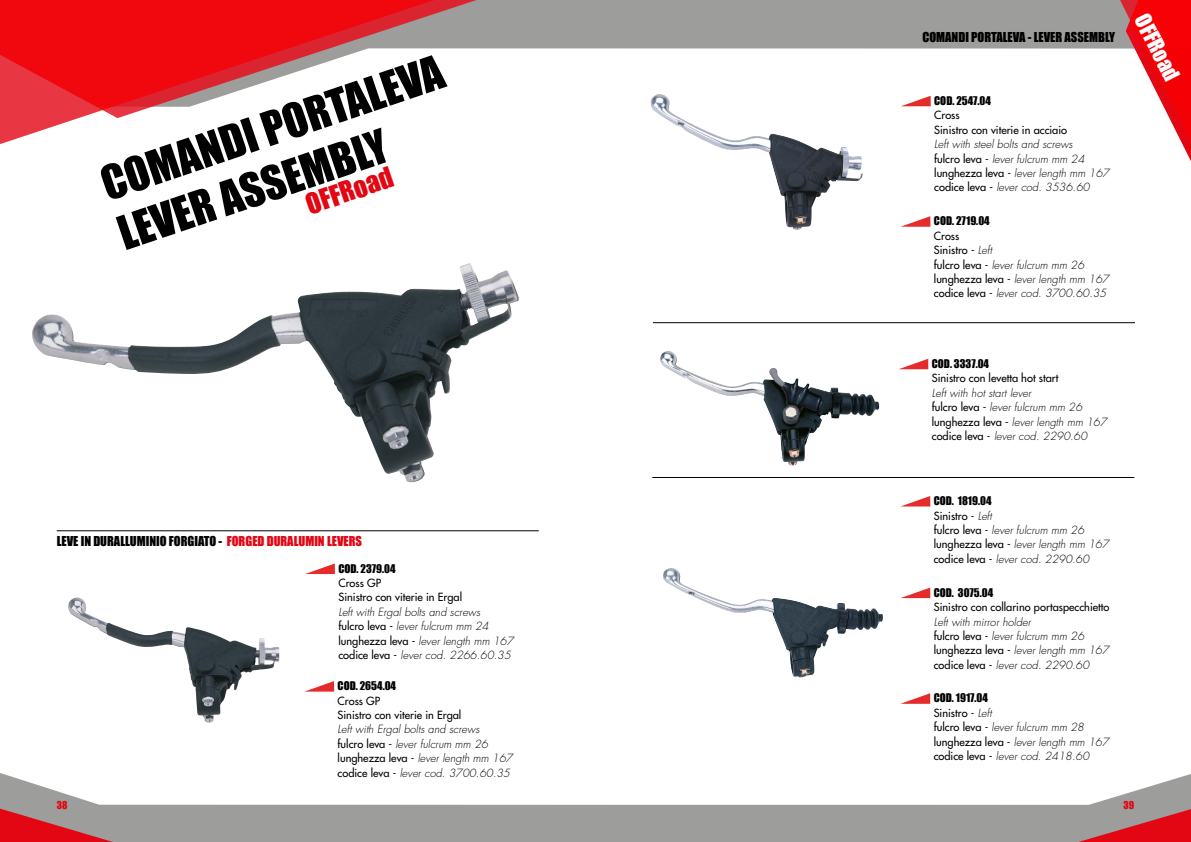
<style>
.page{position:relative;width:1191px;height:842px;background:#fff}
.page>*{position:absolute;margin:0;border:0;box-sizing:border-box;transform-origin:0 0}
.t1{font:43.6px/52px "Impact";color:#000}
.t2{font:26.4px "Impact";color:#e30613}
.t3{font:20.8px "Impact";color:#fff}
.t4{font:12.6px "Impact";color:#000}
.t5{font:italic 300 11px/14.4px "Futura";color:#000}
.t6{font:11px/14.4px "Futura";color:#000}
.t7{font:11px "Impact";color:#000}
.t8{font:10px "Impact";color:#e30613}
.s1{color:#e30613}
.s2{font-weight:400;font-style:normal}
</style>
<div class="page">
<svg style="left:0;top:773px;width:1191px;height:69px;fill:#9d9d9c"></svg>
<svg style="left:0;top:808px;width:113px;height:34px"></svg>
<svg style="left:1078px;top:809px;width:113px;height:33px"></svg>
<hr style="left:652px;top:477px;width:482px;height:1px;background:#000">
<hr style="left:57px;top:530px;width:482px;height:1px;background:#000">
<hr style="left:653px;top:322px;width:482px;height:1px;background:#000">
<img style="left:651px;top:107px;width:211px;height:123px">
<svg style="left:901px;top:216px;width:29px;height:11px"></svg>
<img style="left:660px;top:352px;width:216px;height:113px">
<svg style="left:899px;top:359px;width:29px;height:10px"></svg>
<img style="left:663px;top:572px;width:220px;height:105px">
<svg style="left:902px;top:496px;width:28px;height:10px"></svg>
<svg style="left:900px;top:693px;width:30px;height:11px"></svg>
<svg style="left:502px;top:0;width:613px;height:107px"></svg>
<div style="left:460px;top:0;width:42px;height:49px;background:#9d9d9c"></div>
<svg style="left:0;top:0;width:460px;height:144px"></svg>
<img style="left:68px;top:597px;width:211px;height:126px">
<svg style="left:305px;top:563px;width:30px;height:11px"></svg>
<svg style="left:304px;top:681px;width:30px;height:11px"></svg>
<svg style="left:1115px;top:0;width:76px;height:161px"></svg>
<img style="left:32px;top:263px;width:487px;height:220px">
<svg style="left:901px;top:587px;width:29px;height:11px"></svg>
<h1 class="t1" style="left:94px;top:160px;width:360px;rotate:-19deg">COMANDI PORTALEVA<br>LEVER ASSEMBLY</h1>
<h2 class="t2" style="left:300px;top:186px;width:92px;rotate:-19deg">OFFRoad</h2>
<p class="t4" style="left:57px;top:531px;width:307px">LEVE IN DURALLUMINIO FORGIATO - <span class="s1">FORGED DURALUMIN LEVERS</span></p>
<p class="t7" style="left:338px;top:560px;width:59px">COD. 2379.04</p>
<p class="t6" style="left:338px;top:576px;width:125px">Cross GP<br>Sinistro con viterie in Ergal</p>
<p class="t5" style="left:338px;top:605px;width:177px">Left with Ergal bolts and screws<br><span class="s2">fulcro leva -</span> lever fulcrum mm 24 <span class="s2">lunghezza leva -</span> lever length mm 167 <span class="s2">codice leva -</span> lever cod. 2266.60.35</p>
<p class="t7" style="left:337px;top:677px;width:60px">COD. 2654.04</p>
<p class="t6" style="left:337px;top:693px;width:125px">Cross GP<br>Sinistro con viterie in Ergal</p>
<p class="t5" style="left:337px;top:722px;width:177px">Left with Ergal bolts and screws<br><span class="s2">fulcro leva -</span> lever fulcrum mm 26 <span class="s2">lunghezza leva -</span> lever length mm 167 <span class="s2">codice leva -</span> lever cod. 3700.60.35</p>
<p class="t4" style="left:922px;top:28px;width:194px">COMANDI PORTALEVA - LEVER ASSEMBLY</p>
<p class="t7" style="left:934px;top:92px;width:58px">COD. 2547.04</p>
<p class="t6" style="left:934px;top:108px;width:134px">Cross<br>Sinistro con viterie in acciaio</p>
<p class="t5" style="left:934px;top:137px;width:177px">Left with steel bolts and screws<br><span class="s2">fulcro leva -</span> lever fulcrum mm 24 <span class="s2">lunghezza leva -</span> lever length mm 167 <span class="s2">codice leva -</span> lever cod. 3536.60</p>
<p class="t7" style="left:934px;top:213px;width:57px">COD. 2719.04</p>
<p class="t5" style="left:934px;top:229px;width:177px"><span class="s2">Cross<br>Sinistro -</span> Left<br><span class="s2">fulcro leva -</span> lever fulcrum mm 26 <span class="s2">lunghezza leva -</span> lever length mm 167 <span class="s2">codice leva -</span> lever cod. 3700.60.35</p>
<h3 class="t3" style="left:1155px;top:8px;width:73px;rotate:63deg">OFFRoad</h3>
<p class="t7" style="left:931px;top:355px;width:59px">COD. 3337.04</p>
<p class="t6" style="left:931px;top:371px;width:128px">Sinistro con levetta hot start</p>
<p class="t5" style="left:931px;top:386px;width:177px">Left with hot start lever<br><span class="s2">fulcro leva -</span> lever fulcrum mm 26 <span class="s2">lunghezza leva -</span> lever length mm 167 <span class="s2">codice leva -</span> lever cod. 2290.60</p>
<p class="t7" style="left:933px;top:492px;width:59px">COD. 1819.04</p>
<p class="t5" style="left:933px;top:508px;width:177px"><span class="s2">Sinistro -</span> Left<br><span class="s2">fulcro leva -</span> lever fulcrum mm 26 <span class="s2">lunghezza leva -</span> lever length mm 167 <span class="s2">codice leva -</span> lever cod. 2290.60</p>
<p class="t7" style="left:933px;top:584px;width:61px">COD. 3075.04</p>
<p class="t6" style="left:933px;top:600px;width:177px">Sinistro con collarino portaspecchietto</p>
<p class="t5" style="left:933px;top:614px;width:177px">Left with mirror holder<br><span class="s2">fulcro leva -</span> lever fulcrum mm 26 <span class="s2">lunghezza leva -</span> lever length mm 167 <span class="s2">codice leva -</span> lever cod. 2290.60</p>
<p class="t7" style="left:933px;top:690px;width:56px">COD. 1917.04</p>
<p class="t5" style="left:933px;top:706px;width:177px"><span class="s2">Sinistro -</span> Left<br><span class="s2">fulcro leva -</span> lever fulcrum mm 28 <span class="s2">lunghezza leva -</span> lever length mm 167 <span class="s2">codice leva -</span> lever cod. 2418.60</p>
<p class="t8" style="left:57px;top:798px;width:12px">38</p>
<p class="t8" style="left:1123px;top:798px;width:12px">39</p>
</div>
